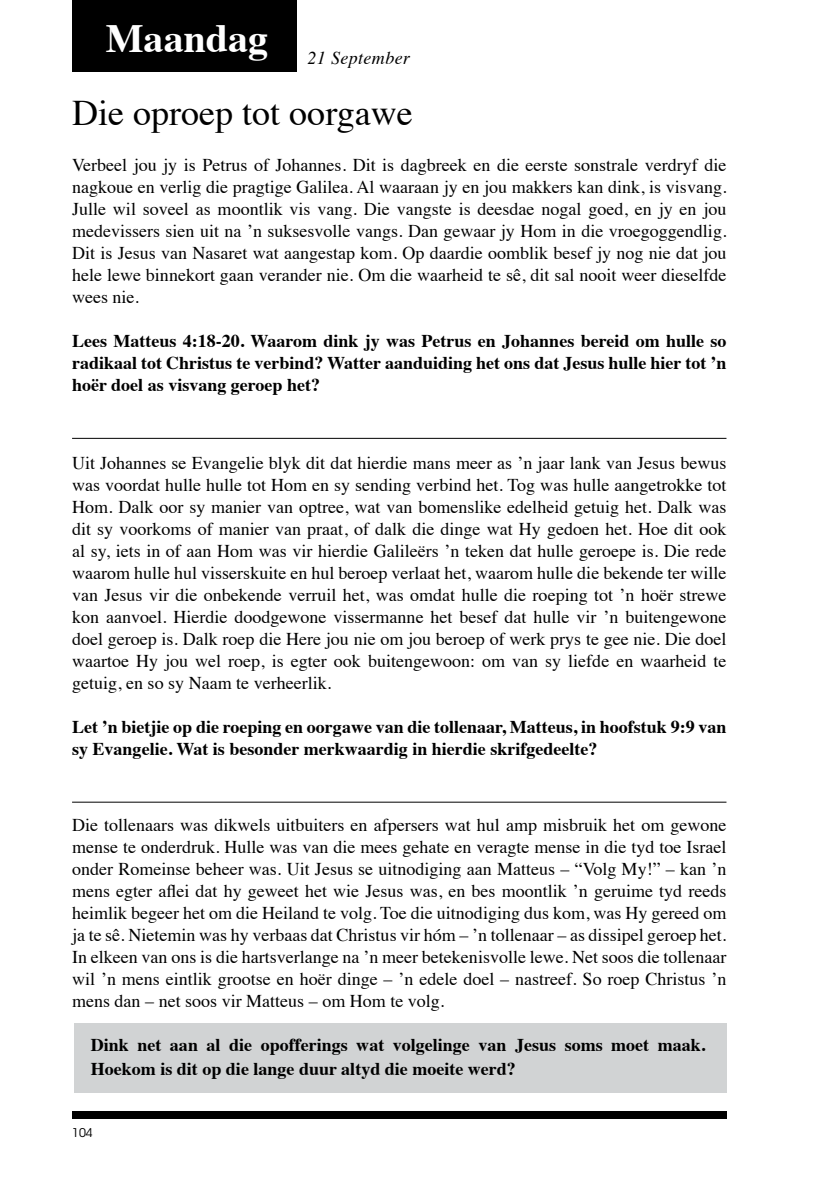
<style>
.page{position:relative;width:840px;height:1191px;background:#fff}
.page>*{position:absolute;margin:0;border:0;box-sizing:border-box;transform-origin:0 0}
.t1{font:700 40px "Times";color:#fff}
.t2{font:36px "Times";color:#000}
.t3{font:18px/22px "Times";color:#000;text-align:justify}
.t4{font:700 18px/22px "Times";color:#000}
.t5{font:italic 18px "Times";letter-spacing:.02em;color:#000}
.t6{font:12px "ITC Avant Garde Std";color:#000}
</style>
<div class="page">
<div style="left:72px;top:1111px;width:654px;height:8px;background:#000"></div>
<div style="left:74px;top:1023px;width:652px;height:70px;background:#d1d3d4"></div>
<div style="left:72px;top:0;width:225px;height:71px;background:#000"></div>
<hr style="left:72px;top:438px;width:654px;height:1px;background:#000">
<hr style="left:72px;top:801px;width:654px;height:1px;background:#000">
<h1 class="t1" style="left:106px;top:0;width:164px">Maandag</h1>
<p class="t5" style="left:307px;top:42px;width:104px">21 September</p>
<h2 class="t2" style="left:72px;top:80px;width:342px">Die oproep tot oorgawe</h2>
<p class="t3" style="left:72px;top:153px;width:655px">Verbeel jou jy is Petrus of Johannes. Dit is dagbreek en die eerste sonstrale verdryf die nagkoue en verlig die pragtige Galilea. Al waaraan jy en jou makkers kan dink, is visvang.<br>Julle wil soveel as moontlik vis vang. Die vangste is deesdae nogal goed, en jy en jou medevissers sien uit na ’n suksesvolle vangs. Dan gewaar jy Hom in die vroegoggendlig.<br>Dit is Jesus van Nasaret wat aangestap kom. Op daardie oomblik besef jy nog nie dat jou hele lewe binnekort gaan verander nie. Om die waarheid te sê, dit sal nooit weer dieselfde wees nie.</p>
<p class="t4" style="left:72px;top:328px;width:655px;text-align:justify">Lees Matteus 4:18-20. Waarom dink jy was Petrus en Johannes bereid om hulle so radikaal tot Christus te verbind? Watter aanduiding het ons dat Jesus hulle hier tot ’n hoër doel as visvang geroep het?</p>
<p class="t3" style="left:72px;top:451px;width:655px">Uit Johannes se Evangelie blyk dit dat hierdie mans meer as ’n jaar lank van Jesus bewus was voordat hulle hulle tot Hom en sy sending verbind het. Tog was hulle aangetrokke tot Hom. Dalk oor sy manier van optree, wat van bomenslike edelheid getuig het. Dalk was dit sy voorkoms of manier van praat, of dalk die dinge wat Hy gedoen het. Hoe dit ook al sy, iets in of aan Hom was vir hierdie Galileërs ’n teken dat hulle geroepe is. Die rede waarom hulle hul visserskuite en hul beroep verlaat het, waarom hulle die bekende ter wille van Jesus vir die onbekende verruil het, was omdat hulle die roeping tot ’n hoër strewe kon aanvoel. Hierdie doodgewone vissermanne het besef dat hulle vir ’n buitengewone doel geroep is. Dalk roep die Here jou nie om jou beroep of werk prys te gee nie. Die doel waartoe Hy jou wel roep, is egter ook buitengewoon: om van sy liefde en waarheid te getuig, en so sy Naam te verheerlik.</p>
<p class="t4" style="left:72px;top:714px;width:655px">Let ’n bietjie op die roeping en oorgawe van die tollenaar, Matteus, in hoofstuk 9:9 van sy Evangelie. Wat is besonder merkwaardig in hierdie skrifgedeelte?</p>
<p class="t3" style="left:72px;top:813px;width:655px">Die tollenaars was dikwels uitbuiters en afpersers wat hul amp misbruik het om gewone mense te onderdruk. Hulle was van die mees gehate en veragte mense in die tyd toe Israel onder Romeinse beheer was. Uit Jesus se uitnodiging aan Matteus – “Volg My!” – kan ’n mens egter aflei dat hy geweet het wie Jesus was, en bes moontlik ’n geruime tyd reeds heimlik begeer het om die Heiland te volg. Toe die uitnodiging dus kom, was Hy gereed om ja te sê. Nietemin was hy verbaas dat Christus vir hóm – ’n tollenaar – as dissipel geroep het.<br>In elkeen van ons is die hartsverlange na ’n meer betekenisvolle lewe. Net soos die tollenaar wil ’n mens eintlik grootse en hoër dinge – ’n edele doel – nastreef. So roep Christus ’n mens dan – net soos vir Matteus – om Hom te volg.</p>
<p class="t4" style="left:91px;top:1031px;width:615px;line-height:24px">Dink net aan al die opofferings wat volgelinge van Jesus soms moet maak.<br>Hoekom is dit op die lange duur altyd die moeite werd?</p>
<p class="t6" style="left:72px;top:1125px;width:22px">104</p>
</div>
